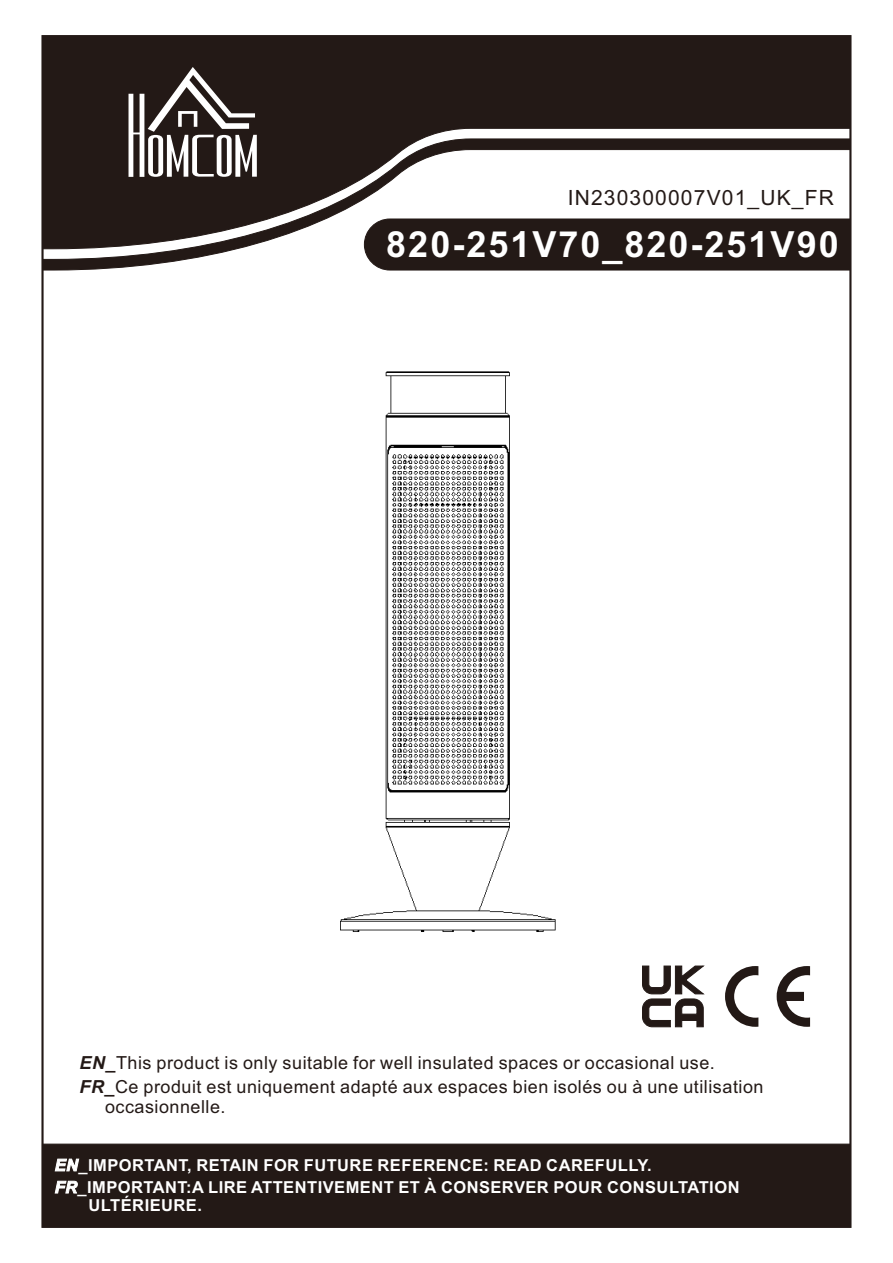
<style>
.page{position:relative;width:893px;height:1263px;background:#fff}
.page>*{position:absolute;margin:0;border:0;box-sizing:border-box;transform-origin:0 0}
.t1{font:700 36px "Arial";letter-spacing:.055em;color:#fff}
.t2{font:21px "Arial";letter-spacing:.055em;color:#231916}
.t3{font:18px/24.2px "Arial";letter-spacing:.03em;color:#231916}
.t4{font:700 16.5px/22px "Arial";letter-spacing:.03em;color:#fff}
.s1{font-weight:700;font-style:italic}
.s2{font-style:italic}
</style>
<div class="page">
<svg style="left:725px;top:966px;width:85px;height:61px"></svg>
<svg style="left:642px;top:965px;width:63px;height:62px"></svg>
<div style="left:44px;top:38px;width:804px;height:100px;background:#231916"></div>
<svg style="left:44px;top:138px;width:804px;height:133px"></svg>
<svg style="left:129px;top:67px;width:128px;height:110px"></svg>
<div style="left:364px;top:218px;width:484px;height:53px;background:#231916"></div>
<div style="left:42px;top:1143px;width:809px;height:85px;background:#231916"></div>
<img style="left:340px;top:371px;width:216px;height:561px">
<p class="t2" style="left:568px;top:190px;width:268px">IN230300007V01_UK_FR</p>
<h1 class="t1" style="left:386px;top:231px;width:454px">820-251V70_820-251V90</h1>
<p class="t3" style="left:80px;top:1052px;width:685px"><span class="s1">EN_</span>This product is only suitable for well insulated spaces or occasional use.<br><span class="s1">FR_</span>Ce produit est uniquement adapté aux espaces bien isolés ou à une utilisation</p>
<p class="t3" style="left:105px;top:1096px;width:122px">occasionnelle.</p>
<p class="t4" style="left:55px;top:1155px;width:686px"><span class="s2">EN_</span>IMPORTANT, RETAIN FOR FUTURE REFERENCE: READ CAREFULLY.<br><span class="s2">FR_</span>IMPORTANT:A LIRE ATTENTIVEMENT ET À CONSERVER POUR CONSULTATION</p>
<p class="t4" style="left:89px;top:1196px;width:115px">ULTÉRIEURE.</p>
</div>
